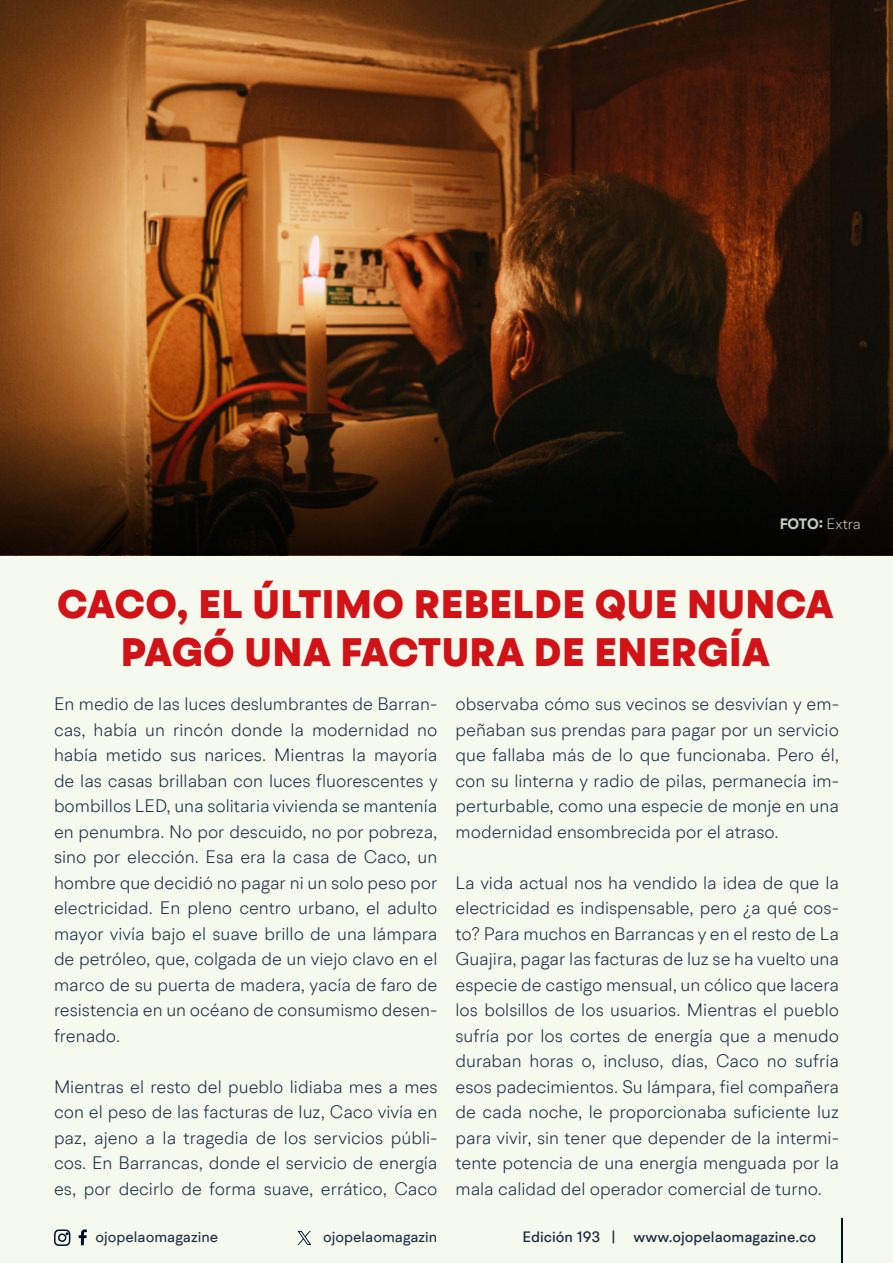
<style>
.page{position:relative;width:893px;height:1263px;background:#f6f9ee}
.page>*{position:absolute;margin:0;border:0;box-sizing:border-box;transform-origin:0 0}
.t1{font:900 40.5px/48px "BR Hendrix";letter-spacing:.01em;color:#d11217;text-align:center}
.t2{font:300 18px/25.5px "BR Hendrix";color:#1b2943;text-align:justify}
.t3{font:500 15px "BR Hendrix";color:#1b2943}
.t4{font:15px "BR Hendrix";color:#1b2943}
.t5{font:700 15px "BR Hendrix";color:#f5faed}
.s1{font-weight:300}
</style>
<div class="page">
<svg style="left:79px;top:1229px;width:8px;height:16px"></svg>
<svg style="left:54px;top:1229px;width:17px;height:17px"></svg>
<hr style="left:841px;top:1219px;width:1px;height:44px;background:#000f2b">
<svg style="left:298px;top:1231px;width:13px;height:14px"></svg>
<img style="left:0;top:0;width:893px;height:419px">
<svg style="left:0;top:419px;width:893px;height:136px;background:#231307"></svg>
<p class="t5" style="left:779px;top:514px;width:83px">FOTO: <span class="s1">Extra</span></p>
<h1 class="t1" style="left:57px;top:581px;width:778px">CACO, EL ÚLTIMO REBELDE QUE NUNCA<br>PAGÓ UNA FACTURA DE ENERGÍA</h1>
<p class="t2" style="left:54px;top:691px;width:385px">En medio de las luces deslumbrantes de Barran&shy;cas, había un rincón donde la modernidad no había metido sus narices. Mientras la mayoría de las casas brillaban con luces fluorescentes y bombillos LED, una solitaria vivienda se mantenía en penumbra. No por descuido, no por pobreza, sino por elección. Esa era la casa de Caco, un hombre que decidió no pagar ni un solo peso por electricidad. En pleno centro urbano, el adulto mayor vivía bajo el suave brillo de una lámpara de petróleo, que, colgada de un viejo clavo en el marco de su puerta de madera, yacía de faro de resistencia en un océano de consumismo desen&shy;frenado.</p>
<p class="t2" style="left:54px;top:1073px;width:385px">Mientras el resto del pueblo lidiaba mes a mes con el peso de las facturas de luz, Caco vivía en paz, ajeno a la tragedia de los servicios públi&shy;cos. En Barrancas, donde el servicio de energía es, por decirlo de forma suave, errático, Caco</p>
<p class="t2" style="left:455px;top:691px;width:385px">observaba cómo sus vecinos se desvivían y em&shy;peñaban sus prendas para pagar por un servicio que fallaba más de lo que funcionaba. Pero él, con su linterna y radio de pilas, permanecía im&shy;perturbable, como una especie de monje en una modernidad ensombrecida por el atraso.</p>
<p class="t2" style="left:455px;top:869px;width:385px">La vida actual nos ha vendido la idea de que la electricidad es indispensable, pero ¿a qué cos&shy;to? Para muchos en Barrancas y en el resto de La Guajira, pagar las facturas de luz se ha vuelto una especie de castigo mensual, un cólico que lacera los bolsillos de los usuarios. Mientras el pueblo sufría por los cortes de energía que a menudo duraban horas o, incluso, días, Caco no sufría esos padecimientos. Su lámpara, fiel compañera de cada noche, le proporcionaba suficiente luz para vivir, sin tener que depender de la intermi&shy;tente potencia de una energía menguada por la mala calidad del operador comercial de turno.</p>
<p class="t4" style="left:96px;top:1227px;width:124px">ojopelaomagazine</p>
<p class="t4" style="left:323px;top:1227px;width:116px">ojopelaomagazin</p>
<p class="t3" style="left:522px;top:1227px;width:295px">Edición 193 | www.ojopelaomagazine.co</p>
</div>
